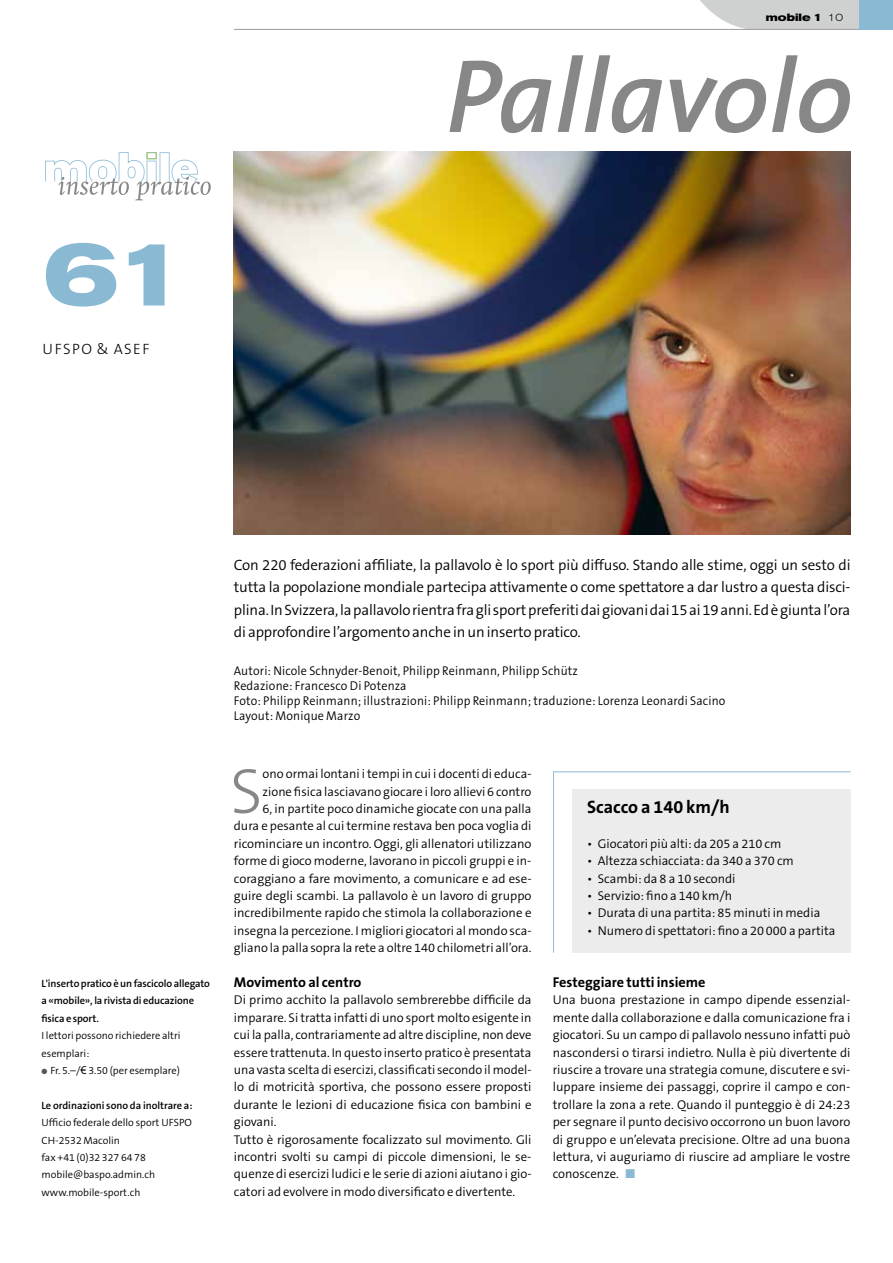
<style>
.page{position:relative;width:893px;height:1263px;background:#fff}
.page>*{position:absolute;margin:0;border:0;box-sizing:border-box;transform-origin:0 0}
.t1{font:italic 600 105px "The Sans B6";color:#868786}
.t2{font:700 expanded 90px "Akzidenz Grotesk BE";color:#8abad3}
.t3{font:300 64.35px "The Sans B3";color:#868786}
.t4{font:700 18px "The Sans B7";color:#000}
.t5{font:300 15px/22.5px "The Sans B4";letter-spacing:-.01em;color:#000;text-align:justify}
.t6{font:300 15px "The Sans B3";letter-spacing:.1em;color:#000}
.t7{font:700 14.25px "The Sans B7";color:#000}
.t8{font:300 12.75px/17.4px "The Sans B4";color:#000;text-align:right}
.t9{font:300 12.75px/15px "The Sans B4";color:#000;scale:.95 1}
.t10{font:300 10.5px/17.4px "The Sans B4";color:#000}
.t11{font:600 10.5px/17.4px "The Sans B6";letter-spacing:-.01em;color:#000}
.t12{font:700 expanded 10.5px "Akzidenz Grotesk BE";color:#000}
.s1{font-weight:300}
.s2{color:#565655}
.s3{font-family:"Myriad Pro";font-weight:400;font-size:12px}
.s4{color:#8abad3}
</style>
<div class="page">
<svg style="left:691px;top:0;width:168px;height:29px"></svg>
<div style="left:859px;top:0;width:34px;height:30px;background:#8abad3"></div>
<img style="left:234px;top:151px;width:616px;height:383px">
<hr style="left:234px;top:29px;width:625px;height:1px;background:#9c9c9d">
<svg style="left:45px;top:152px;width:166px;height:48px"></svg>
<svg style="left:553px;top:771px;width:298px;height:182px;background:#edeeee"></svg>
<h2 class="t2" style="left:43px;top:222px;width:150px">61</h2>
<p class="t6" style="left:43px;top:341px;width:108px">UFSPO &amp; ASEF</p>
<p class="t12" style="left:766px;top:11px;width:79px">mobile 1 <span class="s1">10</span></p>
<h1 class="t1" style="left:446px;top:42px;width:408px">Pallavolo</h1>
<p class="t11" style="left:42px;top:975px;width:170px">L'inserto pratico è un fascicolo allegato a «mobile», la rivista di educazione fisica e sport.</p>
<p class="t10" style="left:42px;top:1027px;width:140px">I lettori possono richiedere altri esemplari:</p>
<p class="t10" style="left:42px;top:1062px;width:140px"><span class="s2">●</span> Fr. 5.–/<span class="s3">€</span> 3.50 (per esemplare)</p>
<p class="t11" style="left:42px;top:1097px;width:152px">Le ordinazioni sono da inoltrare a:</p>
<p class="t10" style="left:42px;top:1114px;width:152px">Ufficio federale dello sport UFSPO<br>CH-2532 Macolin<br>fax +41 (0)32 327 64 78 mobile@baspo.admin.ch www.mobile-sport.ch</p>
<p class="t5" style="left:234px;top:554px;width:618px">Con 220 federazioni affiliate, la pallavolo è lo sport più diffuso. Stando alle stime, oggi un sesto di tutta la popolazione mondiale partecipa attivamente o come spettatore a dar lustro a questa disci&shy;plina. In Svizzera, la pallavolo rientra fra gli sport preferiti dai giovani dai 15 ai 19 anni. Ed è giunta l’ora di approfondire l’argomento anche in un inserto pratico.</p>
<p class="t9" style="left:234px;top:664px;width:519px">Autori: Nicole Schnyder-Benoit, Philipp Reinmann, Philipp Schütz<br>Redazione: Francesco Di Potenza<br>Foto: Philipp Reinmann; illustrazioni: Philipp Reinmann; traduzione: Lorenza Leonardi Sacino Layout: Monique Marzo</p>
<p class="t8" style="left:234px;top:766px;width:299px">ono ormai lontani i tempi in cui i docenti di educa&shy;zione fisica lasciavano giocare i loro allievi 6 contro<br>6, in partite poco dinamiche giocate con una palla<br>dura e pesante al cui termine restava ben poca voglia di ricominciare un incontro. Oggi, gli allenatori utilizzano forme di gioco moderne, lavorano in piccoli gruppi e in&shy;coraggiano a fare movimento, a comunicare e ad ese&shy;guire degli scambi. La pallavolo è un lavoro di gruppo incredibilmente rapido che stimola la collaborazione e insegna la percezione. I migliori giocatori al mondo sca&shy;gliano la palla sopra la rete a oltre 140 chilometri all’ora.</p>
<p class="t7" style="left:234px;top:975px;width:129px">Movimento al centro</p>
<p class="t8" style="left:234px;top:992px;width:299px;text-align:left">Di primo acchito la pallavolo sembrerebbe difficile da imparare. Si tratta infatti di uno sport molto esigente in cui la palla, contrariamente ad altre discipline, non deve essere trattenuta. In questo inserto pratico è presentata una vasta scelta di esercizi, classificati secondo il model&shy;lo di motricità sportiva, che possono essere proposti durante le lezioni di educazione fisica con bambini e giovani.<br>Tutto è rigorosamente focalizzato sul movimento. Gli incontri svolti su campi di piccole dimensioni, le se&shy;quenze di esercizi ludici e le serie di azioni aiutano i gio&shy;catori ad evolvere in modo diversificato e divertente.</p>
<h3 class="t3" style="left:230px;top:758px;width:34px">S</h3>
<h3 class="t4" style="left:587px;top:797px;width:144px">Scacco a 140 km/h</h3>
<p class="t8" style="left:587px;top:835px;width:196px">• Giocatori più alti: da 205 a 210 cm</p>
<p class="t8" style="left:587px;top:853px;width:208px">• Altezza schiacciata: da 340 a 370 cm</p>
<p class="t8" style="left:587px;top:870px;width:150px">• Scambi: da 8 a 10 secondi</p>
<p class="t8" style="left:587px;top:888px;width:146px">• Servizio: fino a 140 km/h</p>
<p class="t8" style="left:587px;top:905px;width:235px">• Durata di una partita: 85 minuti in media</p>
<p class="t8" style="left:587px;top:922px;width:250px">• Numero di spettatori: fino a 20000 a partita</p>
<p class="t7" style="left:553px;top:975px;width:154px">Festeggiare tutti insieme</p>
<p class="t8" style="left:553px;top:992px;width:299px;text-align:justify">Una buona prestazione in campo dipende essenzial&shy;mente dalla collaborazione e dalla comunicazione fra i giocatori. Su un campo di pallavolo nessuno infatti può nascondersi o tirarsi indietro. Nulla è più divertente di riuscire a trovare una strategia comune, discutere e svi&shy;luppare insieme dei passaggi, coprire il campo e con&shy;trollare la zona a rete. Quando il punteggio è di 24:23 per segnare il punto decisivo occorrono un buon lavoro di gruppo e un’elevata precisione. Oltre ad una buona lettura, vi auguriamo di riuscire ad ampliare le vostre conoscenze. <span class="s4">■</span></p>
</div>
